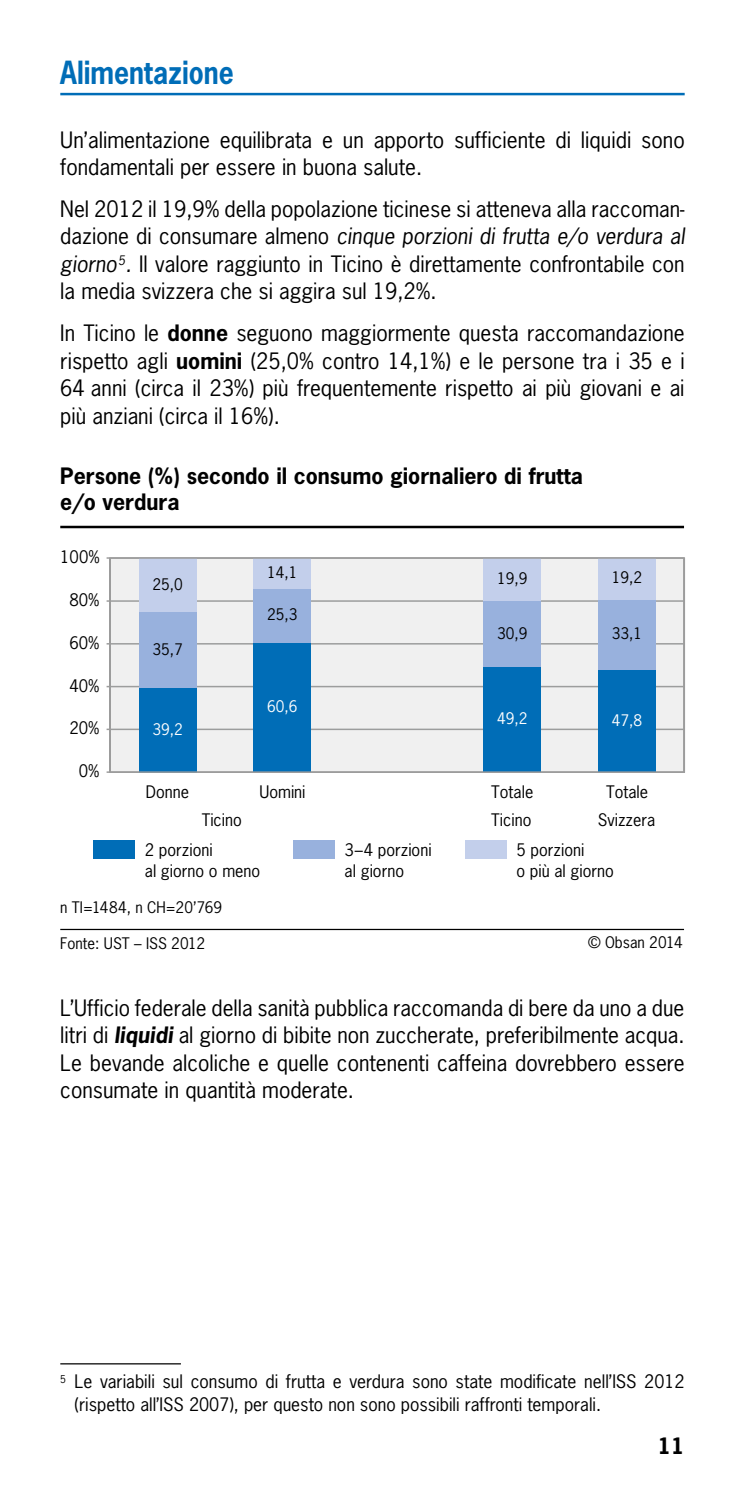
<style>
.page{position:relative;width:745px;height:1489px;background:#fff}
.page>*{position:absolute;margin:0;border:0;box-sizing:border-box;transform-origin:0 0}
.Kopftitel_-mit_Linie{font:700 30px "News Gothic Std";color:#006db7;scale:.88 1}
.Grundtext{font:21.25px/27.5px "News Gothic Std";color:#000;text-align:justify}
.t1{font:700 21.25px/25.5px "News Gothic Std";color:#000}
.Fussnote{font:17.5px/22.5px "News Gothic Std";color:#000}
.t2{font:16.25px/20.8px "News Gothic Std";color:#000}
.t3{font:15px "News Gothic Std";color:#000}
.t4{font:15px "News Gothic Std";color:#fff}
.s1{font-style:italic}
.s2{font-weight:700}
.s3{font-weight:700;font-style:italic}
</style>
<div class="page">
<hr style="left:60px;top:93px;width:624px;height:2px;background:#006db7">
<hr style="left:60px;top:1362px;width:121px;height:2px;background:#000">
<div style="left:106px;top:557px;width:578px;height:216px;background:#f0f0f0"></div>
<hr style="left:110px;top:728px;width:573px;height:2px;background:#9c9d9d">
<hr style="left:110px;top:685px;width:573px;height:2px;background:#9c9d9d">
<hr style="left:110px;top:643px;width:573px;height:1px;background:#9c9d9d">
<hr style="left:110px;top:600px;width:573px;height:1px;background:#9c9d9d">
<div style="left:139px;top:688px;width:57px;height:84px;background:#006db7"></div>
<div style="left:139px;top:611px;width:57px;height:77px;background:#98b1dd"></div>
<div style="left:139px;top:558px;width:57px;height:53px;background:#c3cfeb"></div>
<div style="left:253px;top:642px;width:58px;height:130px;background:#006db7"></div>
<div style="left:253px;top:588px;width:58px;height:54px;background:#98b1dd"></div>
<div style="left:253px;top:558px;width:58px;height:30px;background:#c3cfeb"></div>
<div style="left:483px;top:666px;width:57px;height:106px;background:#006db7"></div>
<div style="left:483px;top:600px;width:57px;height:66px;background:#98b1dd"></div>
<div style="left:483px;top:558px;width:57px;height:42px;background:#c3cfeb"></div>
<div style="left:597px;top:669px;width:58px;height:103px;background:#006db7"></div>
<div style="left:597px;top:599px;width:58px;height:70px;background:#98b1dd"></div>
<div style="left:597px;top:558px;width:58px;height:41px;background:#c3cfeb"></div>
<div style="left:93px;top:840px;width:41px;height:19px;background:#006db7"></div>
<div style="left:293px;top:840px;width:41px;height:19px;background:#98b1dd"></div>
<div style="left:465px;top:840px;width:41px;height:19px;background:#c3cfeb"></div>
<hr style="left:60px;top:928px;width:623px;height:2px;background:#000">
<hr style="left:60px;top:525px;width:623px;height:3px;background:#000">
<hr style="left:110px;top:771px;width:573px;height:1px;background:#9c9c9c">
<hr style="left:110px;top:557px;width:573px;height:1px;background:#9c9c9c">
<p class="Kopftitel_-mit_Linie" style="left:60px;top:52px;width:199px">Alimentazione</p>
<p class="Grundtext" style="left:60px;top:126px;width:625px">Un’alimentazione equilibrata e un apporto sufficiente di liquidi sono fondamentali per essere in buona salute.</p>
<p class="Grundtext" style="left:60px;top:195px;width:625px">Nel 2012 il 19,9% della popolazione ticinese si atteneva alla raccoman&shy;dazione di consumare almeno <span class="s1">cinque porzioni di frutta e/o verdura al giorno</span><sup>5</sup><span class="s1">.</span> Il valore raggiunto in Ticino è direttamente confrontabile con la media svizzera che si aggira sul 19,2%.</p>
<p class="Grundtext" style="left:60px;top:319px;width:625px">In Ticino le <span class="s2">donne</span> seguono maggiormente questa raccomandazione rispetto agli <span class="s2">uomini</span> (25,0% contro 14,1%) e le persone tra i 35 e i 64 anni (circa il 23%) più frequentemente rispetto ai più giovani e ai più anziani (circa il 16%).</p>
<p class="t1" style="left:60px;top:463px;width:524px">Persone (%) secondo il consumo giornaliero di frutta e/o verdura</p>
<p class="t2" style="left:60px;top:546px;width:41px">100%</p>
<p class="t2" style="left:69px;top:589px;width:32px">80%</p>
<p class="t2" style="left:69px;top:632px;width:32px">60%</p>
<p class="t2" style="left:69px;top:675px;width:32px">40%</p>
<p class="t2" style="left:69px;top:717px;width:32px">20%</p>
<p class="t2" style="left:79px;top:760px;width:22px">0%</p>
<p class="t3" style="left:152px;top:574px;width:32px">25,0</p>
<p class="t3" style="left:152px;top:639px;width:32px">35,7</p>
<p class="t4" style="left:152px;top:719px;width:32px">39,2</p>
<p class="t3" style="left:267px;top:562px;width:32px">14,1</p>
<p class="t3" style="left:267px;top:604px;width:32px">25,3</p>
<p class="t4" style="left:267px;top:696px;width:32px">60,6</p>
<p class="t3" style="left:496px;top:568px;width:32px">19,9</p>
<p class="t3" style="left:611px;top:568px;width:32px">19,2</p>
<p class="t3" style="left:496px;top:623px;width:32px">30,9</p>
<p class="t3" style="left:611px;top:624px;width:32px">33,1</p>
<p class="t4" style="left:496px;top:708px;width:32px">49,2</p>
<p class="t4" style="left:611px;top:710px;width:32px">47,8</p>
<p class="t2" style="left:146px;top:781px;width:45px">Donne</p>
<p class="t2" style="left:259px;top:781px;width:48px">Uomini</p>
<p class="t2" style="left:491px;top:781px;width:43px">Totale</p>
<p class="t2" style="left:605px;top:781px;width:43px">Totale</p>
<p class="t2" style="left:201px;top:809px;width:42px">Ticino</p>
<p class="t2" style="left:491px;top:809px;width:42px">Ticino</p>
<p class="t2" style="left:597px;top:809px;width:59px">Svizzera</p>
<p class="t2" style="left:145px;top:839px;width:117px">2 porzioni<br>al giorno o meno</p>
<p class="t2" style="left:344px;top:839px;width:88px">3–4 porzioni al giorno</p>
<p class="t2" style="left:516px;top:839px;width:99px">5 porzioni<br>o più al giorno</p>
<p class="t3" style="left:60px;top:897px;width:163px">n TI=1484, n CH=20’769</p>
<p class="t3" style="left:60px;top:933px;width:146px">Fonte: UST – ISS 2012</p>
<p class="t3" style="left:587px;top:933px;width:96px">© Obsan 2014</p>
<p class="Grundtext" style="left:60px;top:993px;width:625px">L’Ufficio federale della sanità pubblica raccomanda di bere da uno a due litri di <span class="s3">liquidi</span> al giorno di bibite non zuccherate, preferibilmente acqua.<br>Le bevande alcoliche e quelle contenenti caffeina dovrebbero essere consumate in quantità moderate.</p>
<p class="Fussnote" style="left:74px;top:1370px;width:611px;text-indent:-14px"><sup>5</sup> Le variabili sul consumo di frutta e verdura sono state modificate nell’ISS 2012 (rispetto all’ISS 2007), per questo non sono possibili raffronti temporali.</p>
<p class="t1" style="left:657px;top:1432px;width:28px">11</p>
</div>
